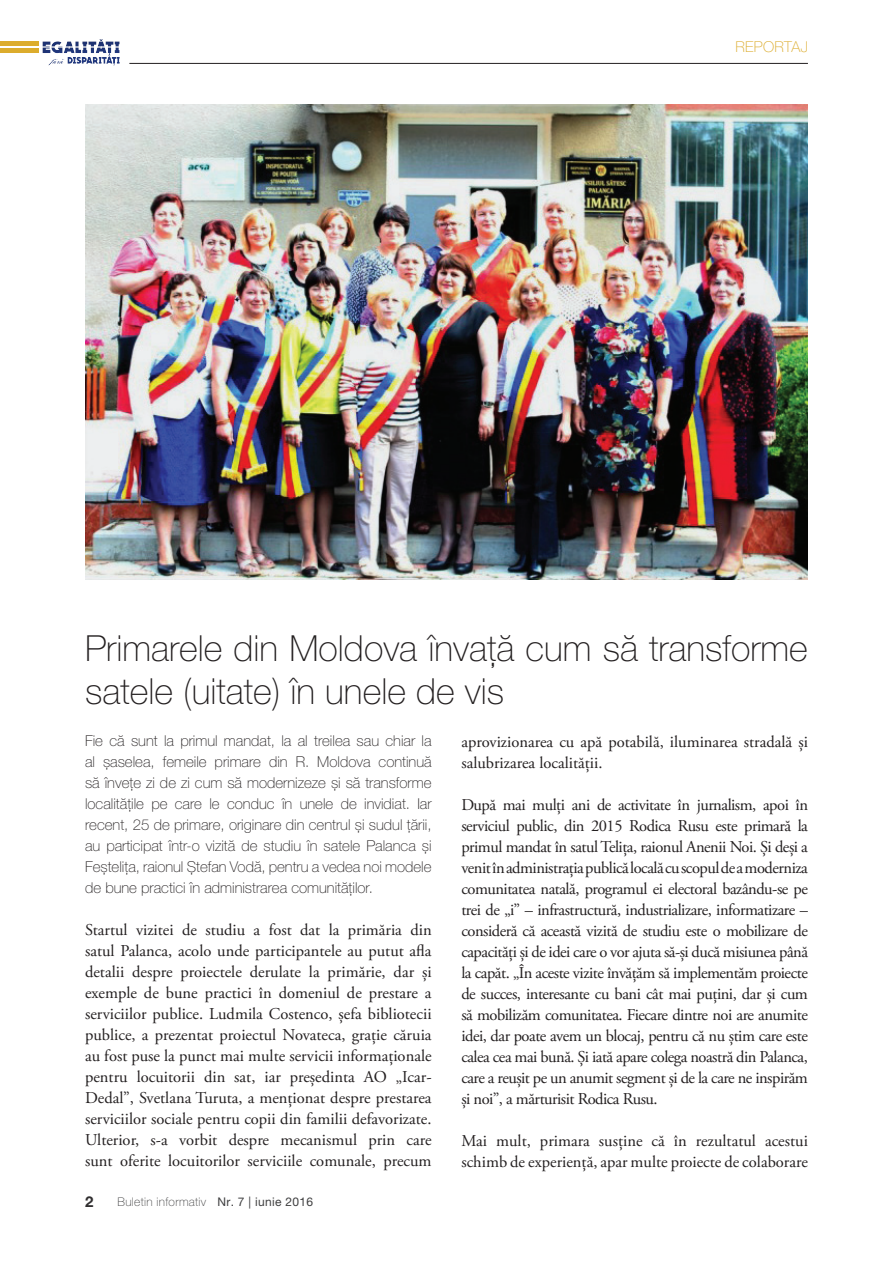
<style>
.page{position:relative;width:893px;height:1263px;background:#fff}
.page>*{position:absolute;margin:0;border:0;box-sizing:border-box;transform-origin:0 0}
.t1{font:100 36px/43.2px "Helvetica Neue LT Pro";color:#231f20}
.t2{font:16.5px/21px "Adobe Garamond Pro";color:#231f20;text-align:justify}
.t3{font:100 15px/21px "Helvetica Neue LT Pro";color:#231f20;text-align:justify}
.t4{font:100 15px "Helvetica Neue LT Pro";letter-spacing:.02em;color:#dcac2d}
.t5{font:700 15px "Helvetica Neue LT Pro";color:#312f30}
.t6{font:100 12px "Helvetica Neue LT Pro";letter-spacing:.025em;color:#3e3e3f}
.s1{font-weight:400}
</style>
<div class="page">
<hr style="left:129px;top:63px;width:679px;height:1px;background:#231f20">
<div style="left:41px;top:39px;width:80px;height:27px;background:#231f20;opacity:.24"></div>
<div style="left:0;top:41px;width:39px;height:5px;background:#dcac2d"></div>
<hr style="left:0;top:49px;width:39px;height:4px;background:#dcac2d">
<img style="left:85px;top:104px;width:723px;height:475px">
<p class="t4" style="left:735px;top:38px;width:74px">r eportaj</p>
<h1 class="t1" style="left:85px;top:626px;width:724px">Primarele din Moldova învață cum să transforme satele (uitate) în unele de vis</h1>
<p class="t2" style="left:461px;top:732px;width:348px">aprovizionarea cu apă potabilă, iluminarea stradală și salubrizarea localității.</p>
<p class="t2" style="left:461px;top:795px;width:348px">După mai mulți ani de activitate în jurnalism, apoi în serviciul public, din 2015 Rodica Rusu este primară la primul mandat în satul Telița, raionul Anenii Noi. Și deși a venit în administrația publică locală cu scopul de a moderniza comunitatea natală, programul ei electoral bazându-se pe trei de „i” – infrastructură, industrializare, informatizare – consideră că această vizită de studiu este o mobilizare de capacități și de idei care o vor ajuta să-și ducă misiunea până la capăt. „În aceste vizite învățăm să implementăm proiecte de succes, interesante cu bani cât mai puțini, dar și cum să mobilizăm comunitatea. Fiecare dintre noi are anumite idei, dar poate avem un blocaj, pentru că nu știm care este calea cea mai bună. Și iată apare colega noastră din Palanca, care a reușit pe un anumit segment și de la care ne inspirăm și noi”, a mărturisit Rodica Rusu.</p>
<p class="t2" style="left:461px;top:1131px;width:348px">Mai mult, primara susține că în rezultatul acestui schimb de experiență, apar multe proiecte de colaborare</p>
<p class="t3" style="left:85px;top:730px;width:348px">Fie că sunt la primul mandat, la al treilea sau chiar la al șaselea, femeile primare din R. Moldova continuă să învețe zi de zi cum să modernizeze și să transforme localitățile pe care le conduc în unele de invidiat. Iar recent, 25 de primare, originare din centrul și sudul țării, au participat într-o vizită de studiu în satele Palanca și Feștelița, raionul Ștefan Vodă, pentru a vedea noi modele de bune practici în administrarea comunităților.</p>
<p class="t2" style="left:85px;top:919px;width:348px">Startul vizitei de studiu a fost dat la primăria din satul Palanca, acolo unde participantele au putut afla detalii despre proiectele derulate la primărie, dar și exemple de bune practici în domeniul de prestare a serviciilor publice. Ludmila Costenco, şefa bibliotecii publice, a prezentat proiectul Novateca, grație căruia au fost puse la punct mai multe servicii informaționale pentru locuitorii din sat, iar președinta AO „Icar-Dedal”, Svetlana Turuta, a menționat despre prestarea serviciilor sociale pentru copii din familii defavorizate.<br>Ulterior, s-a vorbit despre mecanismul prin care sunt oferite locuitorilor serviciile comunale, precum</p>
<p class="t5" style="left:85px;top:1192px;width:10px">2</p>
<p class="t6" style="left:117px;top:1195px;width:197px">Buletin informativ <span class="s1">Nr. 7 | iunie 2016</span></p>
</div>
